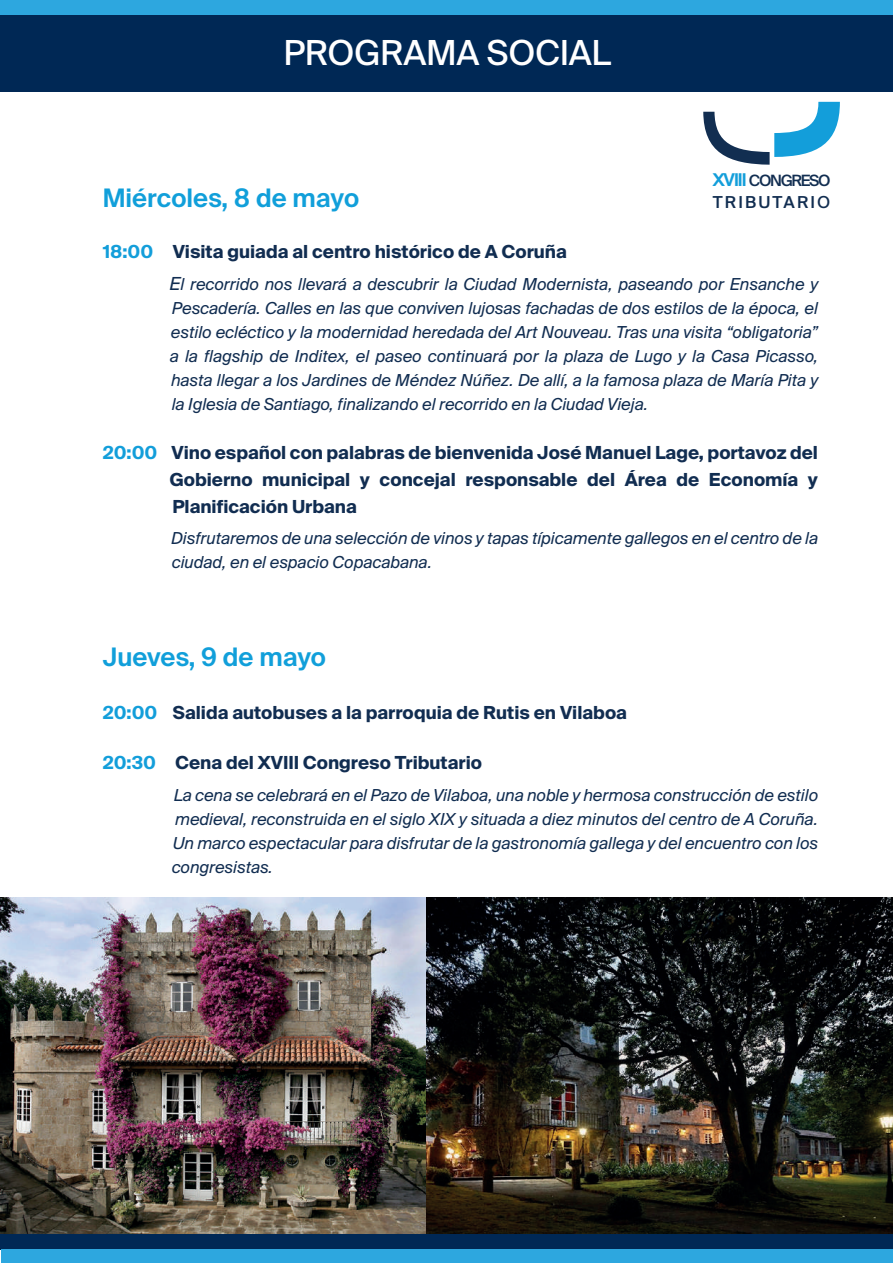
<style>
.page{position:relative;width:893px;height:1263px;background:#fff}
.page>*{position:absolute;margin:0;border:0;box-sizing:border-box;transform-origin:0 0}
.t1{font:34.5px "Suisse Intl";letter-spacing:-.015em;color:#fff}
.t2{font:600 25.5px "Suisse Intl";color:#119fda}
.t3{font:700 18px/27px "Suisse Intl";color:#112d51;text-align:justify}
.t4{font:italic 16.5px/24px "Suisse Intl";color:#112d51;text-align:justify}
.t5{font:500 16.5px "Suisse Intl";letter-spacing:.125em;color:#122e51}
.t6{font:500 15.6px "Suisse Intl";letter-spacing:-.09em;color:#122e51}
.s1{font-weight:600;font-size:17.55px;color:#139eda}
.s2{font-weight:400}
.s3{color:#139eda}
.s4{font-size:18px}
</style>
<div class="page">
<svg style="left:703px;top:102px;width:137px;height:63px"></svg>
<img style="left:426px;top:897px;width:467px;height:337px">
<img style="left:0;top:897px;width:426px;height:337px">
<div style="left:0;top:15px;width:893px;height:77px;background:#002855"></div>
<div style="left:0;top:0;width:893px;height:15px;background:#2da7df"></div>
<div style="left:0;top:1234px;width:893px;height:15px;background:#002855"></div>
<div style="left:1px;top:1249px;width:892px;height:14px;background:#2da7df"></div>
<h1 class="t1" style="left:283px;top:33px;width:329px">PROGRAMA SOCIAL</h1>
<p class="t6" style="left:713px;top:171px;width:119px"><span class="s1">XVIII</span> CONGRESO</p>
<h2 class="t2" style="left:103px;top:184px;width:258px">Miércoles, 8 de mayo</h2>
<p class="t5" style="left:713px;top:192px;width:119px">TRIBUTARI<span class="s2">O</span></p>
<p class="t3" style="left:103px;top:239px;width:466px"><span class="s3">18:00</span> Visita guiada al centro histórico de A Coruña</p>
<p class="t4" style="left:169px;top:272px;width:650px"><span class="s4">E</span>l recorrido nos llevará a descubrir la Ciudad Modernista, paseando por Ensanche y Pescadería. Calles en las que conviven lujosas fachadas de dos estilos de la época, el estilo ecléctico y la modernidad heredada del Art Nouveau. Tras una visita “obligatoria” a la flagship de Inditex, el paseo continuará por la plaza de Lugo y la Casa Picasso, hasta llegar a los Jardines de Méndez Núñez. De allí, a la famosa plaza de María Pita y la Iglesia de Santiago, finalizando el recorrido en la Ciudad Vieja.</p>
<p class="t3" style="left:170px;top:439px;width:650px;text-indent:-67px"><span class="s3">20:00</span> Vino español con palabras de bienvenida José Manuel Lage, portavoz del Gobierno municipal y concejal responsable del Área de Economía y Planificación Urbana</p>
<p class="t4" style="left:171px;top:526px;width:648px">Disfrutaremos de una selección de vinos y tapas típicamente gallegos en el centro de la ciudad, en el espacio Copacabana.</p>
<h2 class="t2" style="left:103px;top:642px;width:225px">Jueves, 9 de mayo</h2>
<p class="t3" style="left:103px;top:699px;width:526px"><span class="s3">20:00</span> Salida autobuses a la parroquia de Rutis en Vilaboa</p>
<p class="t3" style="left:103px;top:749px;width:381px"><span class="s3">20:30</span> Cena del XVIII Congreso Tributario</p>
<p class="t4" style="left:172px;top:783px;width:648px">La cena se celebrará en el Pazo de Vilaboa, una noble y hermosa construcción de estilo medieval, reconstruida en el siglo XIX y situada a diez minutos del centro de A Coruña.<br>Un marco espectacular para disfrutar de la gastronomía gallega y del encuentro con los congresistas.</p>
</div>
